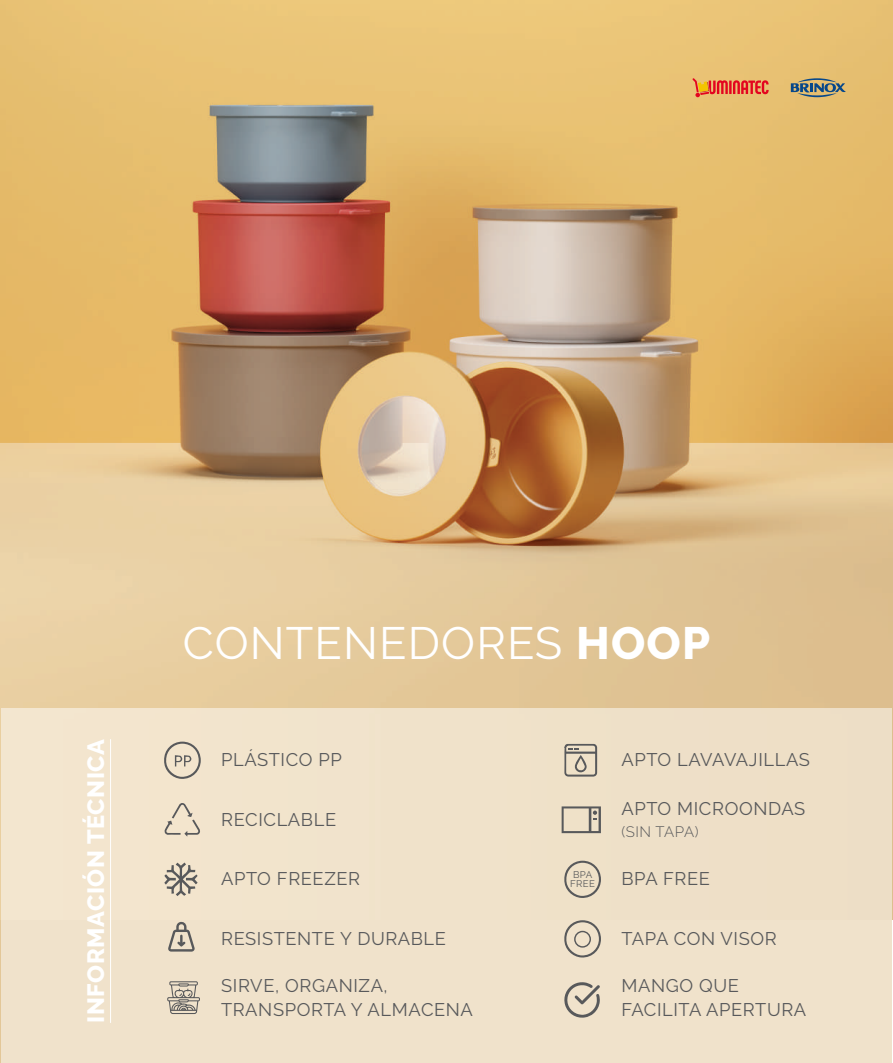
<style>
.page{position:relative;width:893px;height:1063px;background:#fff}
.page>*{position:absolute;margin:0;border:0;box-sizing:border-box;transform-origin:0 0}
.t1{font:45.15px "Raleway";letter-spacing:.025em;color:#fff}
.t2{font:800 23.7px "Raleway";letter-spacing:.025em;color:#fff}
.t3{font:18.3px/24.3px "Raleway";letter-spacing:.035em;color:#58595b}
.t4{font:300 15px "Raleway";letter-spacing:.035em;color:#58595b}
.t5{font:9.6px/9.6px "Raleway";letter-spacing:.035em;color:#58595b;text-align:center}
.s1{font-weight:800}
</style>
<div class="page">
<img style="left:0;top:0;width:893px;height:920px">
<div style="left:1px;top:708px;width:891px;height:355px;background:#f0e2cb"></div>
<svg style="left:164px;top:742px;width:37px;height:37px"></svg>
<svg style="left:564px;top:744px;width:33px;height:33px"></svg>
<svg style="left:164px;top:863px;width:34px;height:33px"></svg>
<svg style="left:564px;top:861px;width:37px;height:37px"></svg>
<svg style="left:168px;top:921px;width:27px;height:31px"></svg>
<svg style="left:564px;top:920px;width:37px;height:38px"></svg>
<div style="left:574px;top:931px;width:17px;height:17px;border:1px solid #58595b;border-radius:50%"></div>
<svg style="left:167px;top:981px;width:33px;height:33px"></svg>
<svg style="left:564px;top:982px;width:36px;height:36px"></svg>
<svg style="left:164px;top:803px;width:36px;height:34px"></svg>
<svg style="left:562px;top:806px;width:39px;height:27px"></svg>
<hr style="left:110px;top:739px;width:1px;height:284px;background:#fff">
<svg style="left:692px;top:78px;width:77px;height:19px"></svg>
<svg style="left:791px;top:78px;width:55px;height:19px"></svg>
<p class="t2" style="left:82px;top:1023px;width:285px;rotate:-90deg">INFORMACIÓN TÉCNICA</p>
<h1 class="t1" style="left:183px;top:617px;width:529px">CONTENEDORES <span class="s1">HOOP</span></h1>
<p class="t3" style="left:221px;top:747px;width:122px">PLÁSTICO PP</p>
<p class="t3" style="left:621px;top:747px;width:190px">APTO LAVAVAJILLAS</p>
<p class="t3" style="left:221px;top:807px;width:116px">RECICLABLE</p>
<p class="t3" style="left:621px;top:796px;width:185px">APTO MICROONDAS</p>
<p class="t4" style="left:621px;top:823px;width:79px">(SIN TAPA)</p>
<p class="t3" style="left:221px;top:866px;width:140px">APTO FREEZER</p>
<p class="t5" style="left:570px;top:869px;width:26px">BPA<br>FREE</p>
<p class="t3" style="left:621px;top:866px;width:90px">BPA FREE</p>
<p class="t3" style="left:221px;top:926px;width:226px">RESISTENTE Y DURABLE</p>
<p class="t3" style="left:621px;top:926px;width:157px">TAPA CON VISOR</p>
<p class="t3" style="left:221px;top:973px;width:253px">SIRVE, ORGANIZA,<br>TRANSPORTA Y ALMACENA</p>
<p class="t3" style="left:621px;top:973px;width:186px">MANGO QUE<br>FACILITA APERTURA</p>
</div>
